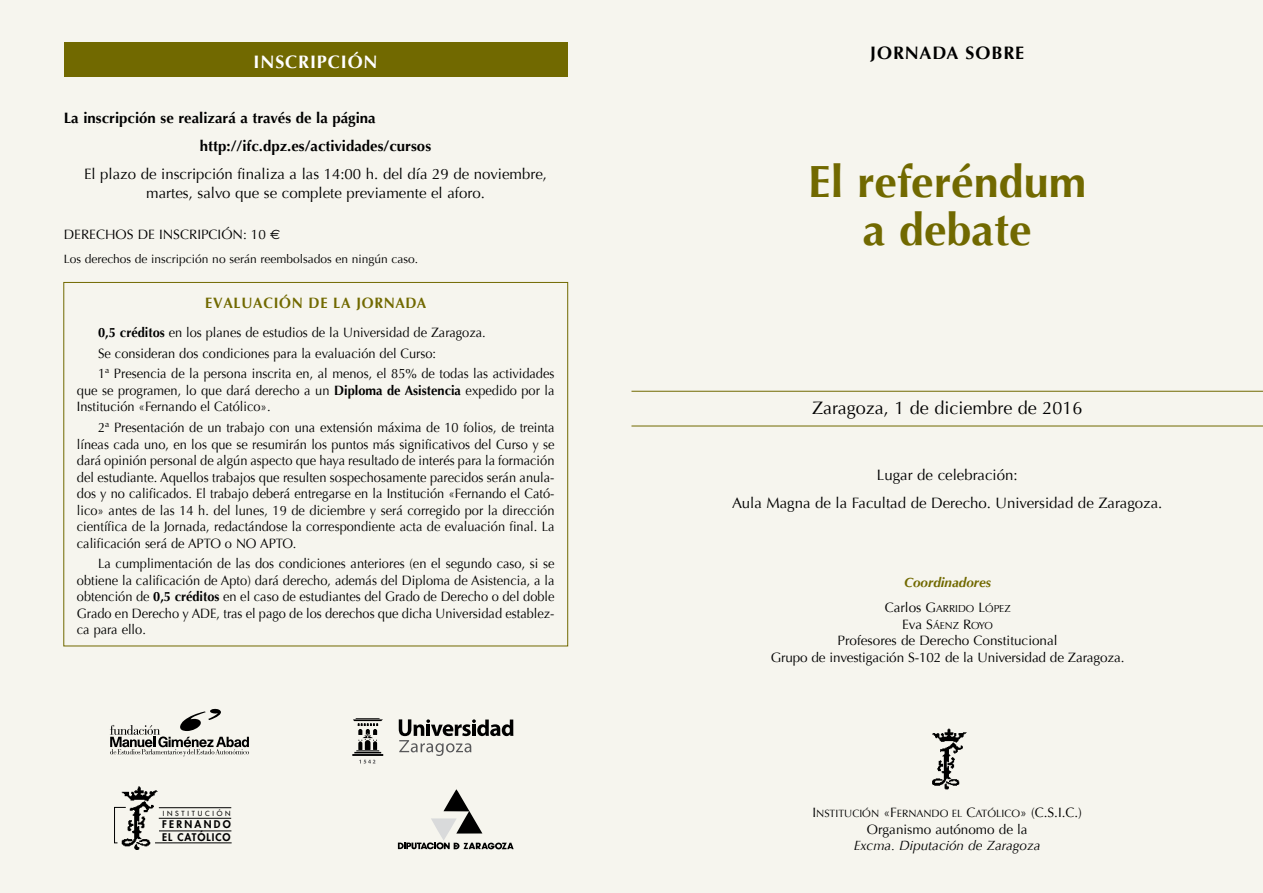
<style>
.page{position:relative;width:1263px;height:893px;background:#f6f5ee}
.page>*{position:absolute;margin:0;border:0;box-sizing:border-box;transform-origin:0 0}
.t1{font:700 45px/48px "Optima";color:#716900;text-align:center}
.t2{font:18px "Optima";color:#000}
.t3{font:700 18px "Optima";letter-spacing:.05em;color:#000}
.t4{font:700 18px "Optima";letter-spacing:.05em;color:#fff}
.t5{font:15px/19.5px "Optima";color:#000;text-align:center}
.t6{font:700 15px/28px "Optima";color:#000}
.t7{font:700 15px "Optima";letter-spacing:.05em;color:#716900;scale:.95 1}
.t8{font:13.5px/16.5px "Optima";color:#000;scale:.95 1}
.t9{font:13.5px/16.5px "Optima";color:#000;text-align:center}
.t10{font:italic 13.5px "Optima";color:#000}
.t11{font:italic 700 13.5px "Optima";color:#716900}
.t12{font:12px "Optima";color:#000}
.t13{font:10.5px "Optima";color:#000}
.t14{font:800 10.35px/12.6px "Futura";letter-spacing:.1em;color:#000}
.t15{font:10.2px/16.5px "Optima";color:#000;text-align:center}
.t16{font:6.9px "Futura";letter-spacing:.4em;color:#000}
.s1{font-weight:700}
.s2{font-size:13.5px}
</style>
<div class="page">
<img style="left:121px;top:786px;width:40px;height:64px">
<svg style="left:114px;top:807px;width:118px;height:36px"></svg>
<svg style="left:398px;top:789px;width:116px;height:60px"></svg>
<hr style="left:631px;top:391px;width:632px;height:1px;background:#716900">
<hr style="left:631px;top:426px;width:632px;height:1px;background:#716900">
<img style="left:932px;top:728px;width:35px;height:62px">
<div style="left:64px;top:43px;width:503px;height:34px;background:#716900"></div>
<svg style="left:399px;top:719px;width:114px;height:37px"></svg>
<svg style="left:352px;top:718px;width:31px;height:45px"></svg>
<svg style="left:110px;top:709px;width:139px;height:47px"></svg>
<h2 class="t4" style="left:254px;top:51px;width:126px">INSCRIPCIÓN</h2>
<p class="t6" style="left:200px;top:104px;width:233px;text-indent:-136px">La inscripción se realizará a través de la página http://ifc.dpz.es/actividades/cursos</p>
<p class="t5" style="left:84px;top:164px;width:465px">El plazo de inscripción finaliza a las 14:00 h. del día 29 de noviembre, martes, salvo que se complete previamente el aforo.</p>
<p class="t9" style="left:64px;top:226px;width:19px">Derec</p>
<p class="t9" style="left:105px;top:226px;width:62px">hosdeinscri</p>
<p class="t9" style="left:201px;top:226px;width:17px">pción</p>
<p class="t9" style="left:243px;top:226px;width:24px">: 10</p>
<p class="t12" style="left:64px;top:252px;width:356px">Los derechos de inscripción no serán reembolsados en ningún caso.</p>
<p class="t7" style="left:205px;top:294px;width:62px">Eval uación</p>
<p class="t7" style="left:309px;top:294px;width:125px">de lA JORNADA</p>
<p class="t8" style="left:98px;top:322px;width:482px;line-height:20.7px"><span class="s1">0,5 créditos</span> en los planes de estudios de la Universidad de Zaragoza.<br>Se consideran dos condiciones para la evaluación del Curso:<br>1ª Presencia de la persona inscrita en, al menos, el 85% de todas las actividades</p>
<p class="t8" style="left:77px;top:382px;width:504px">que se programen, lo que dará derecho a un <span class="s1">Diploma de Asistencia</span> expedido por la<br>Institución «Fernando el Católico».</p>
<p class="t8" style="left:77px;top:420px;width:504px;text-align:justify;text-indent:21px">2ª Presentación de un trabajo con una extensión máxima de 10 folios, de treinta líneas cada uno, en los que se resumirán los puntos más significativos del Curso y se dará opinión personal de algún aspecto que haya resultado de interés para la formación del estudiante. Aquellos trabajos que resulten sospechosamente parecidos serán anula&shy;dos y no calificados. El trabajo deberá entregarse en la Institución «Fernando el Cató&shy;lico» antes de las 14 h. del lunes, 19 de diciembre y será corregido por la dirección científica de la Jornada, redactándose la correspondiente acta de evaluación final. La calificación será de APTO o NO APTO.</p>
<p class="t8" style="left:77px;top:556px;width:504px;text-align:justify;text-indent:21px">La cumplimentación de las dos condiciones anteriores (en el segundo caso, si se obtiene la calificación de Apto) dará derecho, además del Diploma de Asistencia, a la obtención de <span class="s1">0,5 créditos</span> en el caso de estudiantes del Grado de Derecho o del doble Grado en Derecho y ADE, tras el pago de los derechos que dicha Universidad establez&shy;ca para ello.</p>
<p class="t16" style="left:163px;top:809px;width:69px">INSTITUCIÓN</p>
<p class="t14" style="left:162px;top:818px;width:70px">FERNANDO<br>EL CATÓLICO</p>
<h2 class="t3" style="left:870px;top:43px;width:155px">JORNADA SOBRE</h2>
<h1 class="t1" style="left:808px;top:158px;width:280px">El referéndum a debate</h1>
<h2 class="t2" style="left:812px;top:398px;width:272px">Zaragoza, 1 de diciembre de 2016</h2>
<p class="t5" style="left:732px;top:461px;width:432px;line-height:28px">Lugar de celebración:<br>Aula Magna de la Facultad de Derecho. Universidad de Zaragoza.</p>
<p class="t11" style="left:904px;top:575px;width:89px">Coordinadores</p>
<p class="t15" style="left:885px;top:601px;width:127px"><span class="s2">Carlos</span> <span class="s2">G</span>ARRIDO <span class="s2">L</span>ÓPEZ<br><span class="s2">Eva</span> <span class="s2">S</span>ÁENZ <span class="s2">R</span>OYO</p>
<p class="t9" style="left:771px;top:633px;width:355px">Profesores de Derecho Constitucional<br>Grupo de investigación S-102 de la Universidad de Zaragoza.</p>
<p class="t13" style="left:812px;top:808px;width:271px"><span class="s2">I</span>NSTITUCIÓN <span class="s2">«F</span>ERNANDO EL <span class="s2">C</span>ATÓLICO<span class="s2">» (C.S.I.C.)</span></p>
<p class="t9" style="left:867px;top:821px;width:162px">Organismo autónomo de la</p>
<p class="t10" style="left:854px;top:838px;width:188px">Excma. Diputación de Zaragoza</p>
</div>
